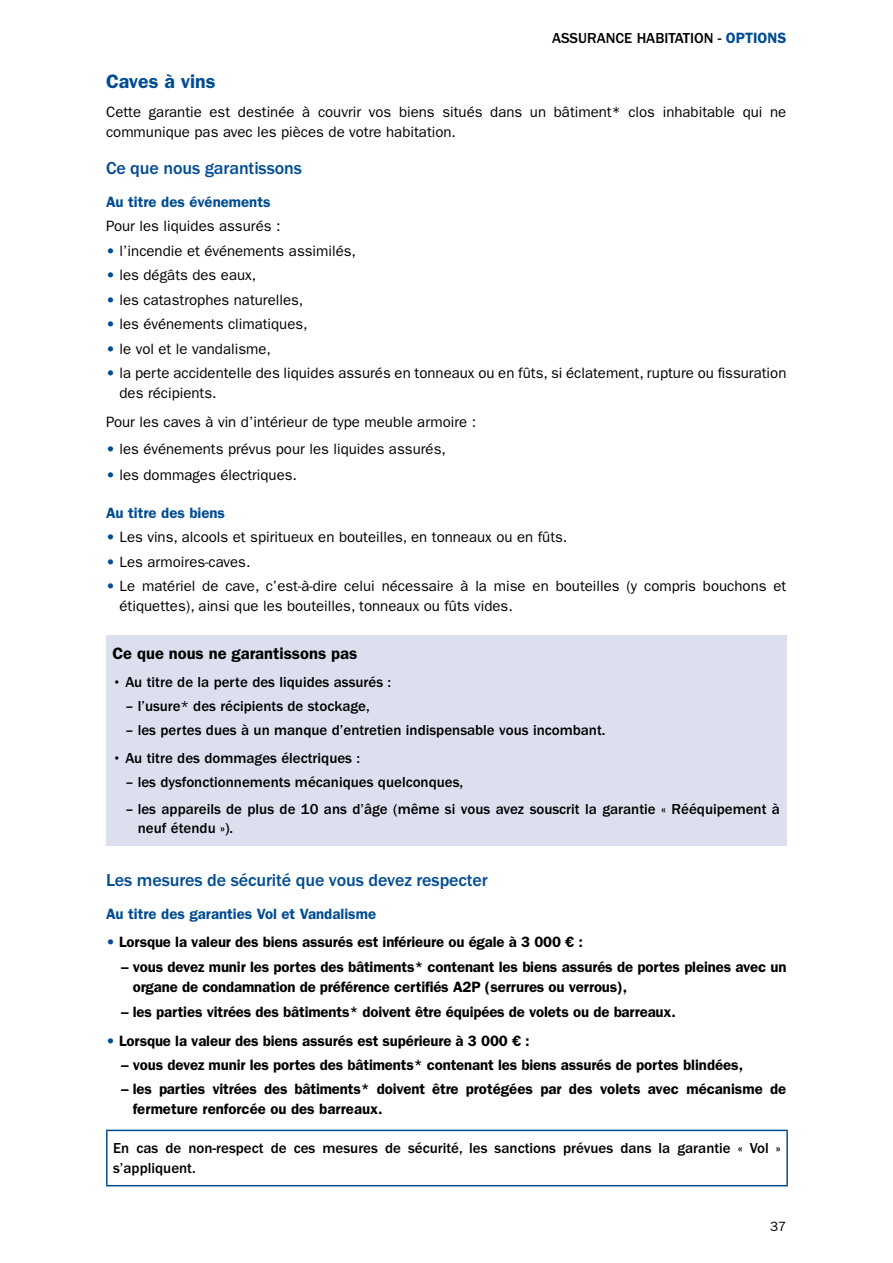
<style>
.page{position:relative;width:893px;height:1263px;background:#fff}
.page>*{position:absolute;margin:0;border:0;box-sizing:border-box;transform-origin:0 0}
.t1{font:600 19.5px "ITC Franklin Gothic Std";color:#004c93}
.t2{font:500 18px "ITC Franklin Gothic Std";letter-spacing:-.005em;color:#004c93}
.t3{font:600 16.5px "ITC Franklin Gothic Std";color:#000}
.t4{font:15px/20.2px "ITC Franklin Gothic Std";color:#000}
.t5{font:600 15px/20.2px "ITC Franklin Gothic Std";letter-spacing:-.01em;color:#000}
.t6{font:500 15px/19.5px "ITC Franklin Gothic Std";color:#000}
.t7{font:600 15px "ITC Franklin Gothic Std";color:#004c93}
.t8{font:13.5px "ITC Franklin Gothic Std";color:#000}
.s1{font-weight:600;color:#004c93}
.s2{font-family:"ITC Franklin Gothic Std Hvy";color:#004c93}
.s3{font-family:"ITC Franklin Gothic Std Hvy";font-weight:400;color:#004c93}
</style>
<div class="page">
<div style="left:106px;top:635px;width:680px;height:211px;background:#dcdfed"></div>
<hr style="left:106px;top:1131px;width:2px;height:54px;background:#004c93">
<hr style="left:106px;top:1129px;width:682px;height:2px;background:#004c93">
<hr style="left:786px;top:1131px;width:2px;height:54px;background:#004c93">
<hr style="left:106px;top:1185px;width:682px;height:1px;background:#004c93">
<p class="t6" style="left:552px;top:28px;width:236px">ASSURANCE HABITATION - <span class="s1">OPTIONS</span></p>
<h1 class="t1" style="left:106px;top:70px;width:111px">Caves à vins</h1>
<p class="t4" style="left:106px;top:101px;width:682px">Cette garantie est destinée à couvrir vos biens situés dans un bâtiment* clos inhabitable qui ne communique pas avec les pièces de votre habitation.</p>
<p class="t2" style="left:106px;top:158px;width:197px">Ce que nous garantissons</p>
<p class="t7" style="left:106px;top:193px;width:166px">Au titre des événements</p>
<p class="t4" style="left:106px;top:216px;width:176px">Pour les liquides assurés :</p>
<p class="t4" style="left:106px;top:241px;width:252px"><span class="s2">•</span> l’incendie et événements assimilés,</p>
<p class="t4" style="left:106px;top:265px;width:152px"><span class="s2">•</span> les dégâts des eaux,</p>
<p class="t4" style="left:106px;top:290px;width:199px"><span class="s2">•</span> les catastrophes naturelles,</p>
<p class="t4" style="left:106px;top:314px;width:203px"><span class="s2">•</span> les événements climatiques,</p>
<p class="t4" style="left:106px;top:339px;width:166px"><span class="s2">•</span> le vol et le vandalisme,</p>
<p class="t4" style="left:120px;top:363px;width:668px;text-indent:-14px"><span class="s2">•</span> la perte accidentelle des liquides assurés en tonneaux ou en fûts, si éclatement, rupture ou fissuration des récipients.</p>
<p class="t4" style="left:106px;top:412px;width:372px">Pour les caves à vin d’intérieur de type meuble armoire :</p>
<p class="t4" style="left:106px;top:439px;width:341px"><span class="s2">•</span> les événements prévus pour les liquides assurés,</p>
<p class="t4" style="left:106px;top:465px;width:193px"><span class="s2">•</span> les dommages électriques.</p>
<p class="t7" style="left:106px;top:504px;width:121px">Au titre des biens</p>
<p class="t4" style="left:106px;top:527px;width:463px"><span class="s2">•</span> Les vins, alcools et spiritueux en bouteilles, en tonneaux ou en fûts.</p>
<p class="t4" style="left:106px;top:551px;width:146px"><span class="s2">•</span> Les armoires-caves.</p>
<p class="t4" style="left:120px;top:576px;width:668px;text-indent:-14px"><span class="s2">•</span> Le matériel de cave, c’est-à-dire celui nécessaire à la mise en bouteilles (y compris bouchons et étiquettes), ainsi que les bouteilles, tonneaux ou fûts vides.</p>
<p class="t3" style="left:112px;top:644px;width:246px">Ce que nous ne garantissons pas</p>
<p class="t6" style="left:112px;top:673px;width:280px">• Au titre de la perte des liquides assurés :</p>
<p class="t6" style="left:126px;top:697px;width:245px">– l’usure* des récipients de stockage,</p>
<p class="t6" style="left:126px;top:720px;width:481px">– les pertes dues à un manque d’entretien indispensable vous incombant.</p>
<p class="t6" style="left:112px;top:748px;width:249px">• Au titre des dommages électriques :</p>
<p class="t6" style="left:126px;top:772px;width:339px">– les dysfonctionnements mécaniques quelconques,</p>
<p class="t6" style="left:138px;top:799px;width:644px;text-indent:-12px">– les appareils de plus de 10 ans d’âge (même si vous avez souscrit la garantie « Rééquipement à neuf étendu »).</p>
<p class="t2" style="left:106px;top:869px;width:383px">Les mesures de sécurité que vous devez respecter</p>
<p class="t7" style="left:106px;top:904px;width:272px">Au titre des garanties Vol et Vandalisme</p>
<p class="t5" style="left:106px;top:932px;width:478px"><span class="s3">•</span> Lorsque la valeur des biens assurés est inférieure ou égale à 3 000 € :</p>
<p class="t5" style="left:133px;top:956px;width:655px;text-indent:-12px">– vous devez munir les portes des bâtiments* contenant les biens assurés de portes pleines avec un organe de condamnation de préférence certifiés A2P (serrures ou verrous),</p>
<p class="t5" style="left:121px;top:1001px;width:556px">– les parties vitrées des bâtiments* doivent être équipées de volets ou de barreaux.</p>
<p class="t5" style="left:106px;top:1030px;width:425px"><span class="s3">•</span> Lorsque la valeur des biens assurés est supérieure à 3 000 € :</p>
<p class="t5" style="left:121px;top:1055px;width:624px">– vous devez munir les portes des bâtiments* contenant les biens assurés de portes blindées,</p>
<p class="t5" style="left:133px;top:1079px;width:655px;text-indent:-12px">– les parties vitrées des bâtiments* doivent être protégées par des volets avec mécanisme de fermeture renforcée ou des barreaux.</p>
<p class="t6" style="left:113px;top:1139px;width:669px">En cas de non-respect de ces mesures de sécurité, les sanctions prévues dans la garantie « Vol » s’appliquent.</p>
<p class="t8" style="left:770px;top:1218px;width:18px">37</p>
</div>
